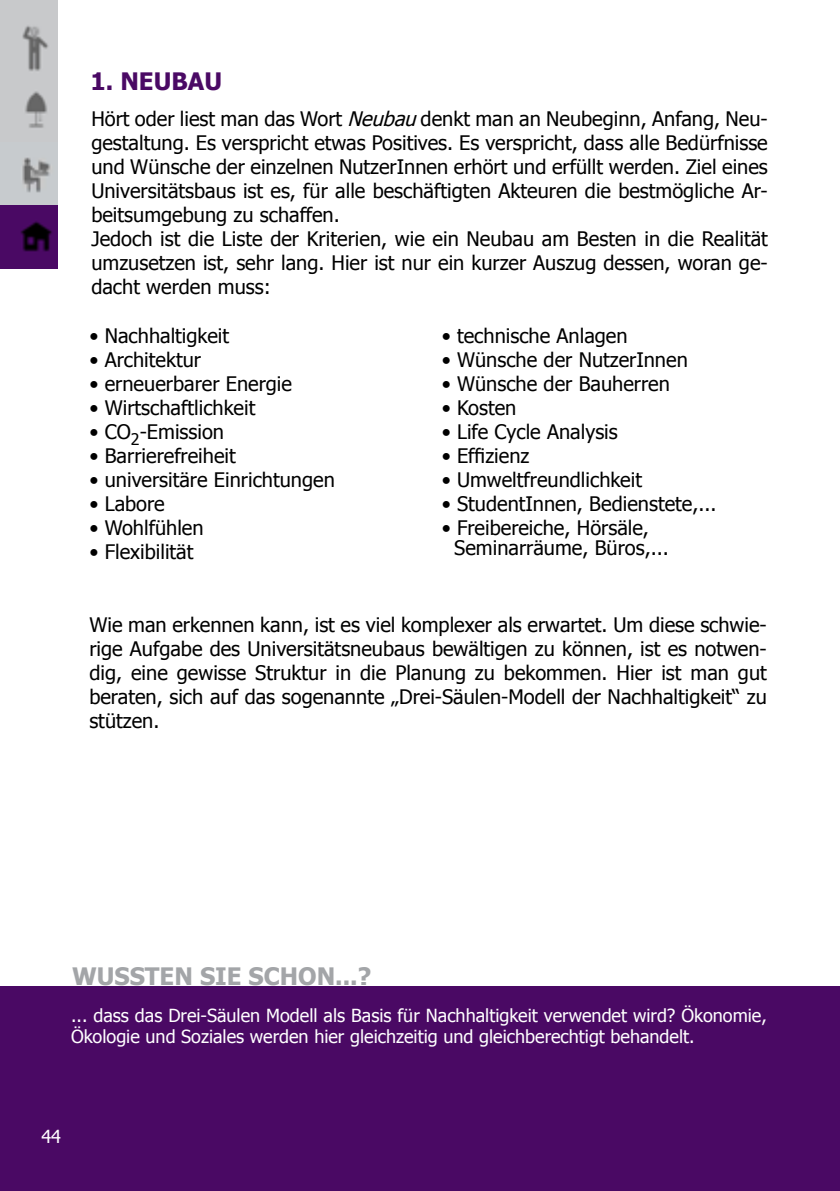
<style>
.page{position:relative;width:840px;height:1191px;background:#fff}
.page>*{position:absolute;margin:0;border:0;box-sizing:border-box;transform-origin:0 0}
.t1{font:700 24px "Tahoma";color:#a3a5a8}
.t2{font:700 24px "Tahoma";color:#4a0964}
.t3{font:20px/24px "Tahoma";color:#000}
.t4{font:18px/21.6px "Tahoma";color:#fff}
.s1{font-style:italic}
</style>
<div class="page">
<img style="left:0;top:0;width:58px;height:206px">
<svg style="left:0;top:206px;width:58px;height:62px;background:#3f0756"></svg>
<div style="left:0;top:986px;width:839px;height:205px;background:#4a0964"></div>
<p class="t2" style="left:90px;top:65px;width:133px">1. NEUBAU</p>
<p class="t3" style="left:91px;top:106px;width:677px">Hört oder liest man das Wort <span class="s1">Neubau</span>denkt man an Neubeginn, Anfang, Neu&shy;gestaltung. Es verspricht etwas Positives. Es verspricht, dass alle Bedürfnisse und Wünsche der einzelnen NutzerInnen erhört und erfüllt werden. Ziel eines Universitätsbaus ist es, für alle beschäftigten Akteuren die bestmögliche Ar&shy;beitsumgebung zu schaffen.<br>Jedoch ist die Liste der Kriterien, wie ein Neubau am Besten in die Realität umzusetzen ist, sehr lang. Hier ist nur ein kurzer Auszug dessen, woran ge&shy;dacht werden muss:</p>
<p class="t3" style="left:89px;top:322px;width:141px">• Nachhaltigkeit</p>
<p class="t3" style="left:89px;top:346px;width:113px">• Architektur</p>
<p class="t3" style="left:89px;top:370px;width:204px">• erneuerbarer Energie</p>
<p class="t3" style="left:89px;top:394px;width:167px">• Wirtschaftlichkeit</p>
<p class="t3" style="left:89px;top:418px;width:136px">• CO<sub>2</sub>-Emission</p>
<p class="t3" style="left:89px;top:442px;width:148px">• Barrierefreiheit</p>
<p class="t3" style="left:89px;top:466px;width:247px">• universitäre Einrichtungen</p>
<p class="t3" style="left:89px;top:490px;width:77px">• Labore</p>
<p class="t3" style="left:89px;top:514px;width:116px">• Wohlfühlen</p>
<p class="t3" style="left:89px;top:538px;width:106px">• Flexibilität</p>
<p class="t3" style="left:441px;top:322px;width:187px">• technische Anlagen</p>
<p class="t3" style="left:441px;top:346px;width:247px">• Wünsche der NutzerInnen</p>
<p class="t3" style="left:441px;top:370px;width:229px">• Wünsche der Bauherren</p>
<p class="t3" style="left:441px;top:394px;width:76px">• Kosten</p>
<p class="t3" style="left:441px;top:418px;width:177px">• Life Cycle Analysis</p>
<p class="t3" style="left:441px;top:442px;width:89px">• Effizienz</p>
<p class="t3" style="left:441px;top:466px;width:202px">• Umweltfreundlichkeit</p>
<p class="t3" style="left:441px;top:490px;width:276px">• StudentInnen, Bedienstete,...</p>
<p class="t3" style="left:454px;top:516px;width:216px;line-height:20px;text-indent:-13px">• Freibereiche, Hörsäle,<br>Seminarräume, Büros,...</p>
<p class="t3" style="left:89px;top:611px;width:678px;text-align:justify">Wie man erkennen kann, ist es viel komplexer als erwartet. Um diese schwie&shy;rige Aufgabe des Universitätsneubaus bewältigen zu können, ist es notwen&shy;dig, eine gewisse Struktur in die Planung zu bekommen. Hier ist man gut beraten, sich auf das sogenannte „Drei-Säulen-Modell der Nachhaltigkeit“ zu stützen.</p>
<p class="t1" style="left:72px;top:959px;width:300px">WUSSTEN SIE SCHON...?</p>
<p class="t4" style="left:71px;top:1003px;width:697px">... dass das Drei-Säulen Modell als Basis für Nachhaltigkeit verwendet wird? Ökonomie,<br>Ökologie und Soziales werden hier gleichzeitig und gleichberechtigt behandelt.</p>
<p class="t4" style="left:41px;top:1124px;width:21px">44</p>
</div>
